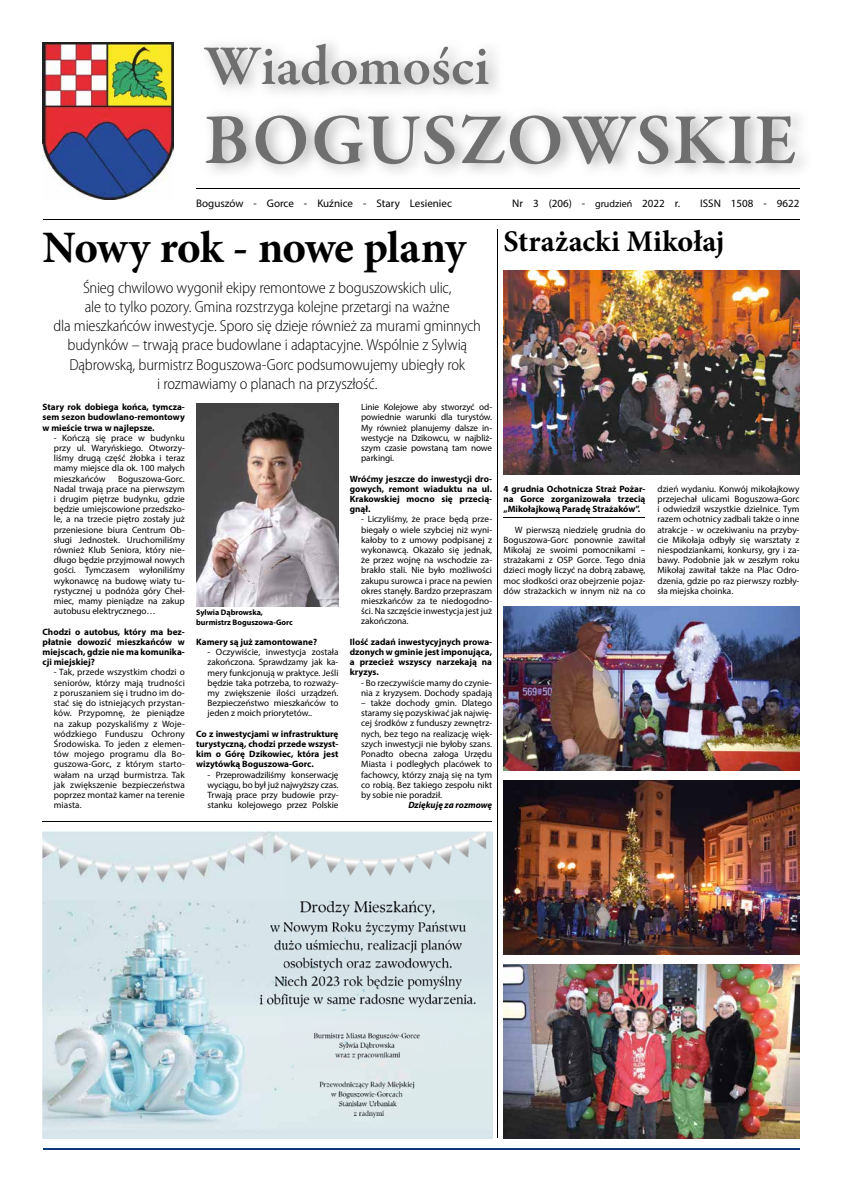
<style>
.page{position:relative;width:842px;height:1191px;background:#fff}
.page>*{position:absolute;margin:0;border:0;box-sizing:border-box;transform-origin:0 0}
.t1{font:600 73px "Garamond Premr Pro";letter-spacing:.01em;color:#706f6f}
.t2{font:600 57px "Garamond Premr Pro";color:#706f6f}
.t3{font:700 45px "Minion Pro";letter-spacing:-.02em;color:#000}
.t4{font:700 30px "Minion Pro";letter-spacing:.005em;color:#000}
.t5{font:300 semi-condensed 16px/19.2px "Myriad Pro";letter-spacing:-.015em;color:#000;text-align:center}
.t6{font:11px "Myriad Pro";color:#000}
.t7{font:9.2px/10.2px "Myriad Pro";color:#000;text-align:justify}
.t8{font:700 9.2px/10.2px "Myriad Pro";color:#000;text-align:justify}
.t9{font:italic 700 9.2px "Myriad Pro";color:#000}
.t10{font:700 8px/10.2px "Myriad Pro";color:#000}
.s1{font-size:10px}
</style>
<div class="page">
<hr style="left:43px;top:1148px;width:756px;height:1px;background:#0e377b">
<img style="left:43px;top:43px;width:130px;height:156px">
<hr style="left:196px;top:188px;width:603px;height:1px;background:#000">
<hr style="left:43px;top:219px;width:756px;height:1px;background:#000">
<img style="left:196px;top:403px;width:142px;height:204px">
<hr style="left:498px;top:230px;width:1px;height:908px;background:#000">
<hr style="left:503px;top:518px;width:142px;height:1px;background:#000">
<img style="left:503px;top:964px;width:296px;height:174px">
<img style="left:503px;top:270px;width:296px;height:204px">
<img style="left:503px;top:781px;width:296px;height:173px">
<img style="left:503px;top:607px;width:296px;height:163px">
<hr style="left:43px;top:821px;width:449px;height:1px;background:#000">
<img style="left:43px;top:832px;width:449px;height:306px">
<h2 class="t2" style="left:204px;top:32px;width:287px">Wiadomości</h2>
<h1 class="t1" style="left:204px;top:96px;width:594px">BOGUSZOWSKIE</h1>
<p class="t6" style="left:196px;top:197px;width:257px">Boguszów - Gorce - Kuźnice - Stary Lesieniec</p>
<p class="t6" style="left:512px;top:197px;width:170px">Nr 3 (206) - <span class="s1">grudzień</span> 2022 r.</p>
<p class="t6" style="left:700px;top:197px;width:101px">ISSN 1508 - 9622</p>
<h3 class="t3" style="left:43px;top:216px;width:425px">Nowy rok - nowe plany</h3>
<p class="t5" style="left:54px;top:278px;width:429px">Śnieg chwilowo wygonił ekipy remontowe z boguszowskich ulic,<br>ale to tylko pozory. Gmina rozstrzyga kolejne przetargi na ważne<br>dla mieszkańców inwestycje. Sporo się dzieje również za murami gminnych budynków – trwają prace budowlane i adaptacyjne. Wspólnie z Sylwią Dąbrowską, burmistrz Boguszowa-Gorc podsumowujemy ubiegły rok<br>i rozmawiamy o planach na przyszłość.</p>
<p class="t7" style="left:361px;top:402px;width:132px">Linie Kolejowe aby stworzyć od&shy;powiednie warunki dla turystów.<br>My również planujemy dalsze in&shy;westycje na Dzikowcu, w najbliż&shy;szym czasie powstaną tam nowe parkingi.</p>
<p class="t8" style="left:350px;top:473px;width:144px">Wróćmy jeszcze do inwestycji dro&shy;gowych, remont wiaduktu na ul.<br>Krakowskiej mocno się przecią&shy;gnął.</p>
<p class="t7" style="left:361px;top:514px;width:132px">- Liczyliśmy, że prace będą prze&shy;biegały o wiele szybciej niż wyni&shy;kałoby to z umowy podpisanej z wykonawcą. Okazało się jednak, że przez wojnę na wschodzie za&shy;brakło stali. Nie było możliwości zakupu surowca i prace na pewien okres stanęły. Bardzo przepraszam mieszkańców za te niedogodno&shy;ści. Na szczęście inwestycja jest już zakończona.</p>
<p class="t8" style="left:350px;top:636px;width:144px">Ilość zadań inwestycyjnych prowa&shy;dzonych w gminie jest imponująca, a przecież wszyscy narzekają na kryzys.</p>
<p class="t7" style="left:361px;top:677px;width:132px">- Bo rzeczywiście mamy do czynie&shy;nia z kryzysem. Dochody spadają</p>
<p class="t7" style="left:361px;top:697px;width:132px">– także dochody gmin. Dlatego staramy się pozyskiwać jak najwię&shy;cej środków z funduszy zewnętrz&shy;nych, bez tego na realizację więk&shy;szych inwestycji nie byłoby szans.<br>Ponadto obecna załoga Urzędu Miasta i podległych placówek to fachowcy, którzy znają się na tym co robią. Bez takiego zespołu nikt by sobie nie poradził.</p>
<p class="t9" style="left:408px;top:799px;width:85px">Dziękuję za rozmowę</p>
<p class="t8" style="left:43px;top:401px;width:144px">Stary rok dobiega końca, tymcza&shy;sem sezon budowlano-remontowy w mieście trwa w najlepsze.</p>
<p class="t7" style="left:54px;top:432px;width:132px">- Kończą się prace w budynku przy ul. Waryńskiego. Otworzy&shy;liśmy drugą część żłobka i teraz mamy miejsce dla ok. 100 małych mieszkańców</p>
<p class="t7" style="left:54px;top:473px;width:132px;text-indent:64px">Boguszowa-Gorc.<br>Nadal trwają prace na pierwszym i drugim piętrze budynku, gdzie będzie umiejscowione przedszko&shy;le, a na trzecie piętro zostały już przeniesione biura Centrum Ob&shy;sługi Jednostek. Uruchomiliśmy również Klub Seniora, który nie&shy;długo będzie przyjmował nowych gości. Tymczasem wyłoniliśmy wykonawcę na budowę wiaty tu&shy;rystycznej u podnóża góry Cheł&shy;miec, mamy pieniądze na zakup autobusu elektrycznego…</p>
<p class="t8" style="left:43px;top:626px;width:144px">Chodzi o autobus, który ma bez&shy;płatnie dowozić mieszkańców w miejscach, gdzie nie ma komunika&shy;cji miejskiej?</p>
<p class="t7" style="left:54px;top:667px;width:132px">- Tak, przede wszystkim chodzi o seniorów, którzy mają trudności z poruszaniem się i trudno im do&shy;stać się do istniejących przystan&shy;ków. Przypomnę, że pieniądze na zakup pozyskaliśmy z Woje&shy;wódzkiego Funduszu Ochrony Środowiska. To jeden z elemen&shy;tów mojego programu dla Bo&shy;guszowa-Gorc, z którym starto&shy;wałam na urząd burmistrza. Tak jak zwiększenie bezpieczeństwa poprzez montaż kamer na terenie miasta.</p>
<p class="t10" style="left:196px;top:607px;width:98px">Sylwia Dąbrowska, burmistrz Boguszowa-Gorc</p>
<p class="t8" style="left:196px;top:636px;width:122px">Kamery są już zamontowane?</p>
<p class="t7" style="left:207px;top:647px;width:132px">- Oczywiście, inwestycja została zakończona. Sprawdzamy jak ka&shy;mery funkcjonują w praktyce. Jeśli będzie taka potrzeba, to rozważy&shy;my zwiększenie ilości urządzeń.<br>Bezpieczeństwo mieszkańców to jeden z moich priorytetów..</p>
<p class="t8" style="left:196px;top:728px;width:144px">Co z inwestycjami w infrastrukturę turystyczną, chodzi przede wszyst&shy;kim o Górę Dzikowiec, która jest wizytówką Boguszowa-Gorc.</p>
<p class="t7" style="left:207px;top:769px;width:132px">- Przeprowadziliśmy konserwację wyciągu, bo był już najwyższy czas.<br>Trwają prace przy budowie przy&shy;stanku kolejowego przez Polskie</p>
<h3 class="t4" style="left:503px;top:221px;width:222px">Strażacki Mikołaj</h3>
<p class="t8" style="left:503px;top:483px;width:143px">4 grudnia Ochotnicza Straż Pożar&shy;na Gorce zorganizowała trzecią „Mikołajkową Paradę Strażaków”.</p>
<p class="t7" style="left:503px;top:524px;width:143px;text-indent:11px">W pierwszą niedzielę grudnia do Boguszowa-Gorc ponownie zawitał Mikołaj ze swoimi pomocnikami – strażakami z OSP Gorce. Tego dnia dzieci mogły liczyć na dobrą zabawę, moc słodkości oraz obejrzenie pojaz&shy;dów strażackich w innym niż na co</p>
<p class="t7" style="left:657px;top:483px;width:143px">dzień wydaniu. Konwój mikołajkowy przejechał ulicami Boguszowa-Gorc i odwiedził wszystkie dzielnice. Tym razem ochotnicy zadbali także o inne atrakcje - w oczekiwaniu na przyby&shy;cie Mikołaja odbyły się warsztaty z niespodziankami, konkursy, gry i za&shy;bawy. Podobnie jak w zeszłym roku Mikołaj zawitał także na Plac Odro&shy;dzenia, gdzie po raz pierwszy rozbły&shy;sła miejska choinka.</p>
</div>
